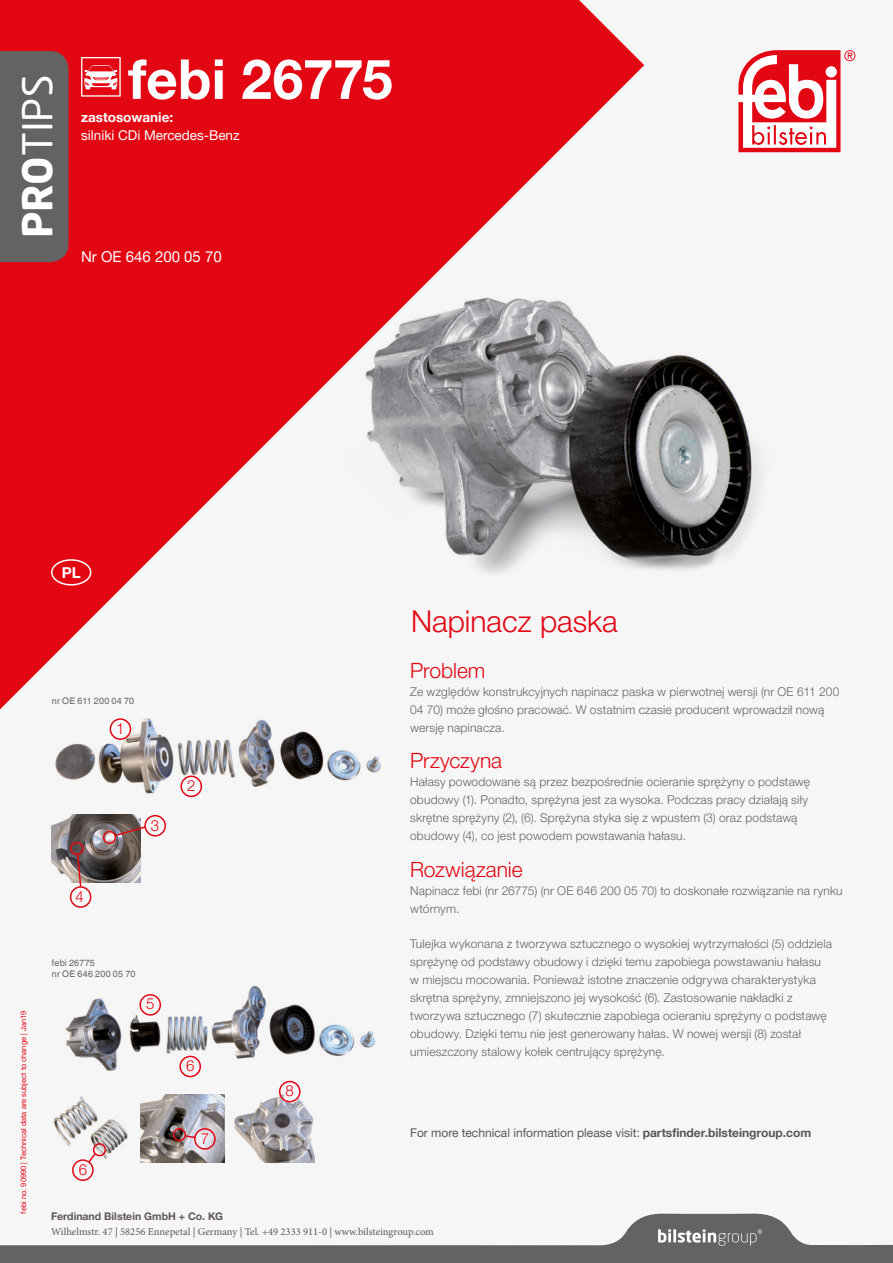
<style>
.page{position:relative;width:893px;height:1263px;background:#f6f6f6}
.page>*{position:absolute;margin:0;border:0;box-sizing:border-box;transform-origin:0 0}
.t1{font:700 55.2px "Helvetica Neue World 75";letter-spacing:-.01em;color:#fff}
.t2{font:40.65px "Neo Sans Pro";color:#fff}
.t3{font:30px "Helvetica Neue World 45 Lt";color:#e30613}
.t4{font:21px "Helvetica Neue World 45 Lt";color:#e30613}
.t5{font:15px "Helvetica Neue World 55 Roman";color:#fff}
.t6{font:15px "Helvetica Neue World 45 Lt";color:#e30613}
.t7{font:700 15px "Helvetica Neue World 75";color:#fff}
.t8{font:13.5px "Helvetica Neue World 55 Roman";color:#fff}
.t9{font:700 13.5px "Helvetica Neue World 75";color:#fff}
.t10{font:12px/18px "Helvetica Neue World 45 Lt";letter-spacing:.015em;color:#646363}
.t11{font:12px "Helvetica Neue World 55 Roman";color:#575756}
.t12{font:10.5px "Minion Pro";color:#5d5654}
.t13{font:700 10.5px "Helvetica Neue World 75";color:#5d5654}
.t14{font:9px/10.8px "Helvetica World";letter-spacing:.02em;color:#646363}
.t15{font:7.5px "Helvetica Neue World 55 Roman";color:#e30613}
.s1{font-weight:700}
.s2{font-family:"Helvetica Neue World 75";font-weight:700}
</style>
<div class="page">
<svg style="left:0;top:0;width:644px;height:710px;fill:#e30613"></svg>
<div style="left:0;top:51px;width:69px;height:211px;background:#646363"></div>
<svg style="left:738px;top:50px;width:117px;height:102px"></svg>
<svg style="left:0;top:1213px;width:893px;height:50px"></svg>
<img style="left:51px;top:819px;width:90px;height:63px">
<img style="left:53px;top:1096px;width:75px;height:64px">
<img style="left:141px;top:1094px;width:84px;height:68px">
<img style="left:234px;top:1094px;width:80px;height:68px">
<svg style="left:76px;top:853px;width:6px;height:33px"></svg>
<svg style="left:87px;top:1152px;width:10px;height:12px"></svg>
<svg style="left:185px;top:1134px;width:10px;height:5px"></svg>
<img style="left:52px;top:700px;width:341px;height:119px">
<img style="left:65px;top:985px;width:311px;height:101px">
<div style="left:51px;top:559px;width:40px;height:26px;border:2px solid #fff;border-radius:50%"></div>
<img style="left:347px;top:213px;width:413px;height:389px">
<svg style="left:81px;top:57px;width:40px;height:40px"></svg>
<div style="left:144px;top:815px;width:22px;height:21px;border:2px solid #e30613;border-radius:50%"></div>
<div style="left:70px;top:886px;width:21px;height:22px;border:2px solid #e30613;border-radius:50%"></div>
<div style="left:180px;top:775px;width:22px;height:22px;border:2px solid #e30613;border-radius:50%"></div>
<div style="left:110px;top:718px;width:21px;height:22px;border:2px solid #e30613;border-radius:50%"></div>
<div style="left:139px;top:994px;width:22px;height:22px;border:2px solid #e30613;border-radius:50%"></div>
<div style="left:72px;top:1159px;width:22px;height:22px;border:2px solid #e30613;border-radius:50%"></div>
<div style="left:194px;top:1128px;width:22px;height:22px;border:2px solid #e30613;border-radius:50%"></div>
<div style="left:279px;top:1081px;width:22px;height:21px;border:2px solid #e30613;border-radius:50%"></div>
<div style="left:179px;top:1056px;width:22px;height:21px;border:2px solid #e30613;border-radius:50%"></div>
<div style="left:70px;top:842px;width:13px;height:13px;border:2px solid #e30613;border-radius:50%"></div>
<div style="left:173px;top:1128px;width:13px;height:13px;border:2px solid #e30613;border-radius:50%"></div>
<div style="left:93px;top:1143px;width:13px;height:13px;border:2px solid #e30613;border-radius:50%"></div>
<svg style="left:102px;top:825px;width:45px;height:20px"></svg>
<h2 class="t2" style="left:13px;top:238px;width:165px;rotate:-90deg"><span class="s1">PRO</span>TIPS</h2>
<h1 class="t1" style="left:128px;top:48px;width:266px">febi 26775</h1>
<p class="t9" style="left:81px;top:110px;width:94px">zastosowanie:</p>
<p class="t8" style="left:81px;top:128px;width:160px">silniki CDi Mercedes-Benz</p>
<p class="t5" style="left:81px;top:248px;width:142px">Nr OE 646 200 05 70</p>
<p class="t7" style="left:62px;top:564px;width:20px">PL</p>
<h3 class="t3" style="left:411px;top:604px;width:208px">Napinacz paska</h3>
<p class="t15" style="left:19px;top:1213px;width:204px;rotate:-90deg">febi no. 90990 | Technical data are subject to change | Jan19</p>
<p class="t14" style="left:52px;top:695px;width:84px">nr OE 611 200 04 70</p>
<p class="t6" style="left:116px;top:720px;width:10px">1</p>
<p class="t6" style="left:151px;top:817px;width:10px">3</p>
<p class="t6" style="left:75px;top:888px;width:10px">4</p>
<p class="t14" style="left:52px;top:958px;width:85px">febi 26775<br>nr OE 646 200 05 70</p>
<p class="t6" style="left:146px;top:995px;width:10px">5</p>
<p class="t6" style="left:79px;top:1161px;width:10px">6</p>
<p class="t6" style="left:187px;top:777px;width:10px">2</p>
<p class="t6" style="left:186px;top:1057px;width:10px">6</p>
<p class="t6" style="left:201px;top:1129px;width:10px">7</p>
<p class="t6" style="left:286px;top:1082px;width:10px">8</p>
<h3 class="t4" style="left:410px;top:658px;width:77px">Problem</h3>
<p class="t10" style="left:410px;top:682px;width:431px">Ze względów konstrukcyjnych napinacz paska w pierwotnej wersji (nr OE 611 200<br>04 70) może głośno pracować. W ostatnim czasie producent wprowadził nową wersję napinacza.</p>
<h3 class="t4" style="left:410px;top:748px;width:94px">Przyczyna</h3>
<p class="t10" style="left:410px;top:773px;width:401px">Hałasy powodowane są przez bezpośrednie ocieranie sprężyny o podstawę obudowy (1). Ponadto, sprężyna jest za wysoka. Podczas pracy działają siły skrętne sprężyny (2), (6). Sprężyna styka się z wpustem (3) oraz podstawą obudowy (4), co jest powodem powstawania hałasu.</p>
<h3 class="t4" style="left:410px;top:857px;width:114px">Rozwiązanie</h3>
<p class="t10" style="left:410px;top:881px;width:434px">Napinacz febi (nr 26775) (nr OE 646 200 05 70) to doskonałe rozwiązanie na rynku wtórnym.</p>
<p class="t10" style="left:410px;top:934px;width:423px">Tulejka wykonana z tworzywa sztucznego o wysokiej wytrzymałości (5) oddziela sprężynę od podstawy obudowy i dzięki temu zapobiega powstawaniu hałasu w miejscu mocowania. Ponieważ istotne znaczenie odgrywa charakterystyka skrętna sprężyny, zmniejszono jej wysokość (6). Zastosowanie nakładki z tworzywa sztucznego (7) skutecznie zapobiega ocieraniu sprężyny o podstawę obudowy. Dzięki temu nie jest generowany hałas. W nowej wersji (8) został umieszczony stalowy kołek centrujący sprężynę.</p>
<p class="t11" style="left:410px;top:1126px;width:403px">For more technical information please visit: <span class="s2">partsfinder.bilsteingroup.com</span></p>
<p class="t13" style="left:51px;top:1210px;width:174px">Ferdinand Bilstein GmbH + Co. KG</p>
<p class="t12" style="left:51px;top:1224px;width:384px">Wilhelmstr. 47 | 58256 Ennepetal | Germany | Tel. +49 2333 911-0 | www.bilsteingroup.com</p>
</div>
